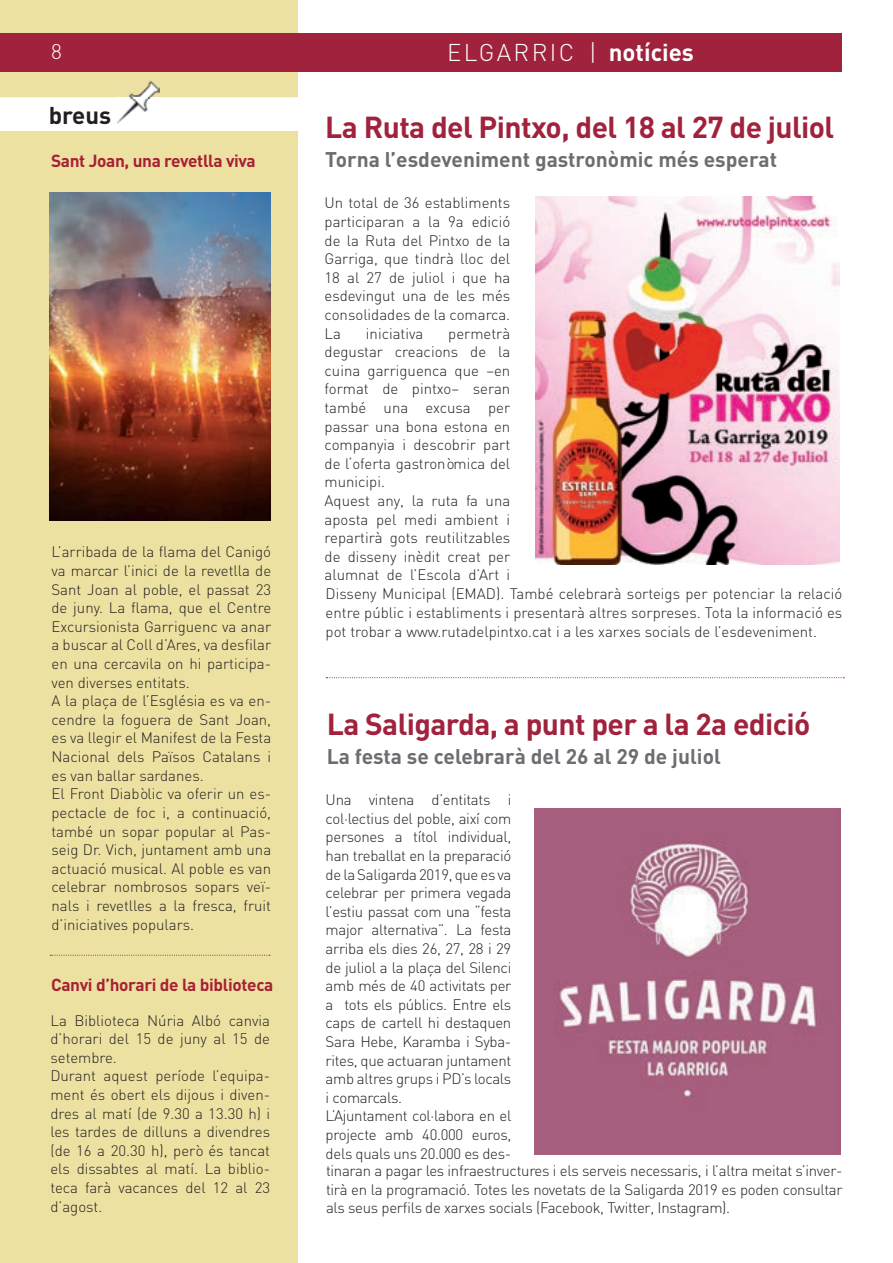
<style>
.page{position:relative;width:893px;height:1263px;background:#fff}
.page>*{position:absolute;margin:0;border:0;box-sizing:border-box;transform-origin:0 0}
.t1{font:700 30px "DIN";letter-spacing:-.02em;color:#a0223c}
.t2{font:300 24px "DIN";color:#fff}
.t3{font:700 24px "DIN";color:#231f20}
.t4{font:700 21px "DIN";color:#6c6d70}
.t5{font:300 21px "DIN";color:#fff}
.t6{font:700 17.25px "DIN";letter-spacing:-.02em;color:#a62035}
.t7{font:300 15px/18.6px "DIN";color:#231f20}
.t8{font:300 15px/18.6px "DIN";letter-spacing:-.02em;color:#231f20}
.s1{font-weight:700}
</style>
<div class="page">
<div style="left:0;top:0;width:298px;height:1263px;background:#ede1a2"></div>
<div style="left:0;top:97px;width:298px;height:34px;background:#fff"></div>
<img style="left:118px;top:81px;width:42px;height:42px">
<div style="left:0;top:33px;width:842px;height:39px;background:#a0223c"></div>
<svg style="left:50px;top:955px;width:220px;height:1px"></svg>
<img style="left:536px;top:196px;width:303px;height:369px">
<svg style="left:326px;top:677px;width:518px;height:1px"></svg>
<img style="left:534px;top:809px;width:306px;height:345px">
<img style="left:50px;top:192px;width:221px;height:329px">
<h3 class="t5" style="left:51px;top:38px;width:12px">8</h3>
<h2 class="t2" style="left:447px;top:37px;width:248px">ELGARRIC | <span class="s1">notícies</span></h2>
<h2 class="t3" style="left:49px;top:100px;width:64px">breus</h2>
<p class="t6" style="left:51px;top:149px;width:206px">Sant Joan, una revetlla viva</p>
<p class="t7" style="left:51px;top:543px;width:221px">L’arribada de la flama del Canigó va marcar l’inici de la revetlla de<br>Sant Joan al poble, el passat 23 de juny. La flama, que el Centre<br>Excursionista Garriguenc va anar a buscar al Coll d’Ares, va desfilar en una cercavila on hi participa&shy;ven diverses entitats.<br>A la plaça de l’Església es va en&shy;cendre la foguera de Sant Joan, es va llegir el Manifest de la Festa<br>Nacional dels Països Catalans i es van ballar sardanes.<br>El Front Diabòlic va oferir un es&shy;pectacle de foc i, a continuació, també un sopar popular al Pas&shy;seig Dr. Vich, juntament amb una actuació musical. Al poble es van celebrar nombrosos sopars veï&shy;nals i revetlles a la fresca, fruit d’iniciatives populars.</p>
<p class="t6" style="left:51px;top:974px;width:224px">Canvi d’horari de la biblioteca</p>
<p class="t7" style="left:50px;top:1011px;width:221px">La Biblioteca Núria Albó canvia d’horari del 15 de juny al 15 de setembre.<br>Durant aquest període l’equipa&shy;ment és obert els dijous i diven&shy;dres al matí (de 9.30 a 13.30 h) i les tardes de dilluns a divendres (de 16 a 20.30 h), però és tancat els dissabtes al matí. La biblio&shy;teca farà vacances del 12 al 23 d’agost.</p>
<h1 class="t1" style="left:325px;top:108px;width:511px">La Ruta del Pintxo, del 18 al 27 de juliol</h1>
<h3 class="t4" style="left:325px;top:146px;width:453px">Torna l’esdeveniment gastronòmic més esperat</h3>
<p class="t7" style="left:325px;top:194px;width:187px;text-align:justify">Un total de 36 establiments participaran a la 9a edició de la Ruta del Pintxo de la Garriga, que tindrà lloc del 18 al 27 de juliol i que ha esdevingut una de les més consolidades de la comarca.<br>La</p>
<p class="t7" style="left:325px;top:324px;width:187px;text-indent:124px">permetrà degustar creacions de la cuina garriguenca que –en format de pintxo– seran també una excusa per passar una bona estona en companyia i descobrir part de l‘oferta gastronòmica del municipi.<br>Aquest any, la ruta fa una aposta pel medi ambient i repartirà gots reutilitzables de disseny inèdit creat per alumnat de l’Escola d’Art i</p>
<p class="t7" style="left:366px;top:324px;width:59px">iniciativa</p>
<p class="t7" style="left:326px;top:584px;width:518px;text-align:justify">Disseny Municipal (EMAD). També celebrarà sorteigs per potenciar la relació entre públic i establiments i presentarà altres sorpreses. Tota la informació es pot trobar a www.rutadelpintxo.cat i a les xarxes socials de l’esdeveniment.</p>
<h1 class="t1" style="left:327px;top:705px;width:485px">La Saligarda, a punt per a la 2a edició</h1>
<h3 class="t4" style="left:327px;top:743px;width:396px">La festa se celebrarà del 26 al 29 de juliol</h3>
<p class="t8" style="left:326px;top:790px;width:187px">Una vintena d’entitats i col·lectius del poble, així com persones a títol individual, han treballat en la preparació de la Saligarda 2019, que es va celebrar per primera vegada l’estiu passat com una “festa major alternativa”. La festa arriba els dies 26, 27, 28 i 29 de juliol a la plaça del Silenci amb més de 40 activitats per a tots els públics. Entre els caps de cartell hi destaquen<br>Sara Hebe, Karamba i Syba&shy;rites, que actuaran juntament amb altres grups i PD’s locals i comarcals.<br>L’Ajuntament col·labora en el projecte amb 40.000 euros, dels quals uns 20.000 es des-</p>
<p class="t7" style="left:326px;top:1161px;width:518px;text-align:justify">tinaran a pagar les infraestructures i els serveis necessaris, i l’altra meitat s’inver&shy;tirà en la programació. Totes les novetats de la Saligarda 2019 es poden consultar als seus perfils de xarxes socials (Facebook, Twitter, Instagram).</p>
</div>
